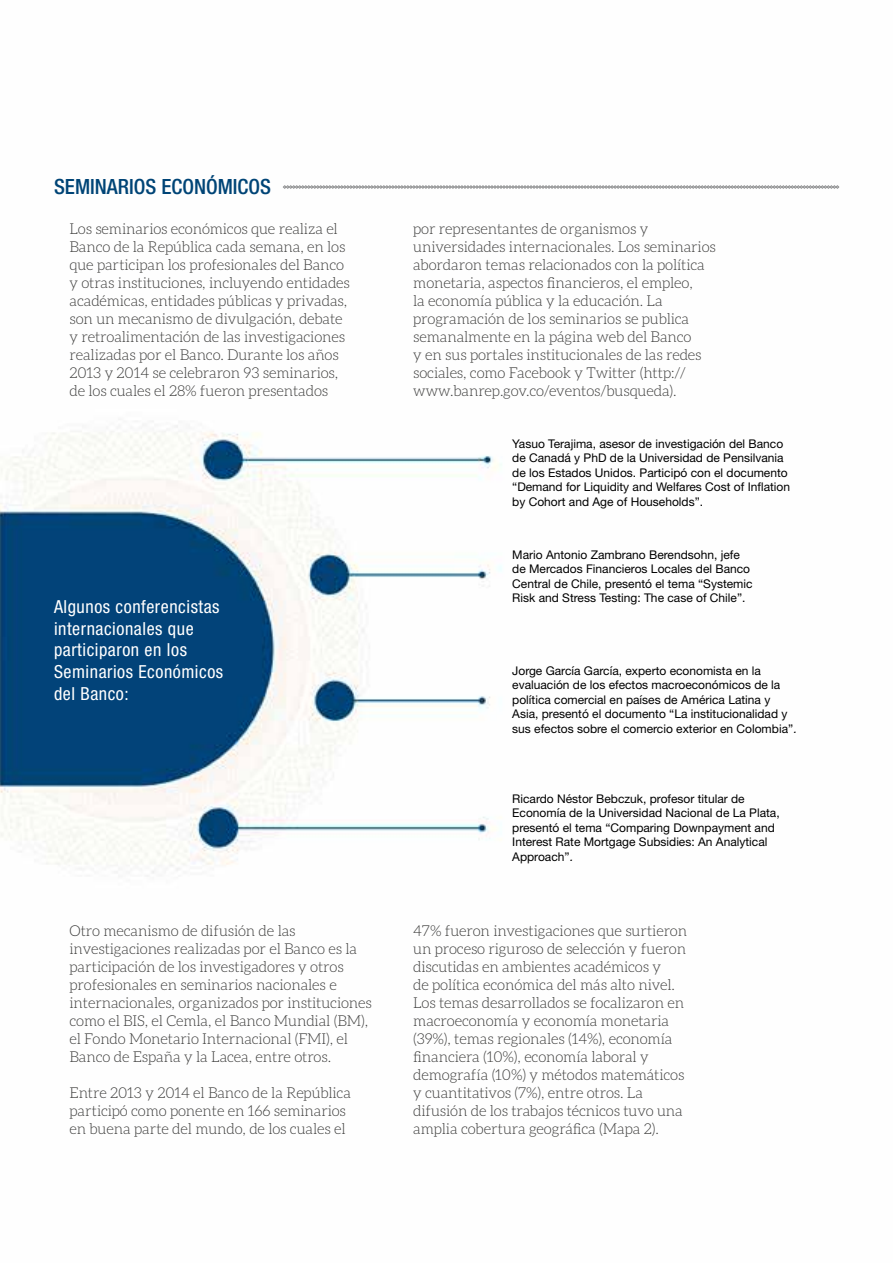
<style>
.page{position:relative;width:893px;height:1263px;background:#fff}
.page>*{position:absolute;margin:0;border:0;box-sizing:border-box;transform-origin:0 0}
.t1{font:500 condensed 21px "Helvetica Neue LT Std";color:#004476}
.t2{font:condensed 18px/21.6px "Helvetica Neue LT Std";letter-spacing:.03em;color:#fff}
.t3{font:300 15px/18px "Aleo";letter-spacing:-.01em;color:#3a3a39}
.t4{font:12px/14.4px "Helvetica Neue LT Std";color:#000}
.s1{font-style:italic}
</style>
<div class="page">
<img style="left:0;top:186px;width:840px;height:690px">
<svg style="left:283px;top:185px;width:556px;height:4px"></svg>
<h1 class="t1" style="left:54px;top:174px;width:22px">SEMINARIOS</h1>
<h1 class="t1" style="left:161px;top:174px;width:12px">ECONÓMICOS</h1>
<p class="t3" style="left:70px;top:220px;width:282px">Los seminarios económicos que realiza el Banco de la República cada semana, en los que participan los profesionales del Banco y otras instituciones, incluyendo entidades académicas, entidades públicas y privadas, son un mecanismo de divulgación, debate y retroalimentación de las investigaciones realizadas por el Banco. Durante los años 2013 y 2014 se celebraron 93 seminarios, de los cuales el 28% fueron presentados</p>
<p class="t3" style="left:413px;top:220px;width:304px">por representantes de organismos y universidades internacionales. Los seminarios abordaron temas relacionados con la política monetaria, aspectos financieros, el empleo,<br>la economía pública y la educación. La programación de los seminarios se publica semanalmente en la página web del Banco<br>y en sus portales institucionales de las redes sociales, como Facebook y Twitter (http:// www.banrep.gov.co/eventos/busqueda).</p>
<p class="t2" style="left:54px;top:596px;width:171px">Algunos conferencistas internacionales que participaron en los<br>Seminarios Económicos del Banco:</p>
<p class="t3" style="left:70px;top:922px;width:304px">Otro mecanismo de difusión de las investigaciones realizadas por el Banco es la participación de los investigadores y otros profesionales en seminarios nacionales e internacionales, organizados por instituciones como el BIS, el Cemla, el Banco Mundial (BM), el Fondo Monetario Internacional (FMI), el Banco de España y la Lacea, entre otros.</p>
<p class="t3" style="left:70px;top:1084px;width:283px">Entre 2013 y 2014 el Banco de la República participó como ponente en 166 seminarios en buena parte del mundo, de los cuales el</p>
<p class="t4" style="left:512px;top:436px;width:279px">Yasuo Terajima, asesor de investigación del Banco de Canadá y PhD de la Universidad de Pensilvania de los Estados Unidos. Participó con el documento “Demand for Liquidity and Welfares Cost of Inflation by Cohort and Age of Households”.</p>
<p class="t4" style="left:512px;top:547px;width:242px">Mario Antonio Zambrano Berendsohn, jefe de Mercados Financieros Locales del Banco Central de Chile, presentó el tema “Systemic Risk and Stress Testing: The case of Chile”.</p>
<p class="t4" style="left:512px;top:663px;width:289px">Jorge García García, experto economista en la evaluación de los efectos macroeconómicos de la política comercial en países de América Latina y Asia, presentó el documento “La institucionalidad y sus efectos sobre el comercio exterior en Colombia”<span class="s1">.</span></p>
<p class="t4" style="left:512px;top:791px;width:269px">Ricardo Néstor Bebczuk, profesor titular de Economía de la Universidad Nacional de La Plata, presentó el tema “Comparing Downpayment and Interest Rate Mortgage Subsidies: An Analytical Approach”<span class="s1">.</span></p>
<p class="t3" style="left:413px;top:922px;width:275px">47% fueron investigaciones que surtieron un proceso riguroso de selección y fueron discutidas en ambientes académicos y<br>de política económica del más alto nivel.<br>Los temas desarrollados se focalizaron en macroeconomía y economía monetaria (39%), temas regionales (14%), economía financiera (10%), economía laboral y demografía (10%) y métodos matemáticos y cuantitativos (7%), entre otros. La difusión de los trabajos técnicos tuvo una amplia cobertura geográfica (Mapa 2).</p>
</div>
